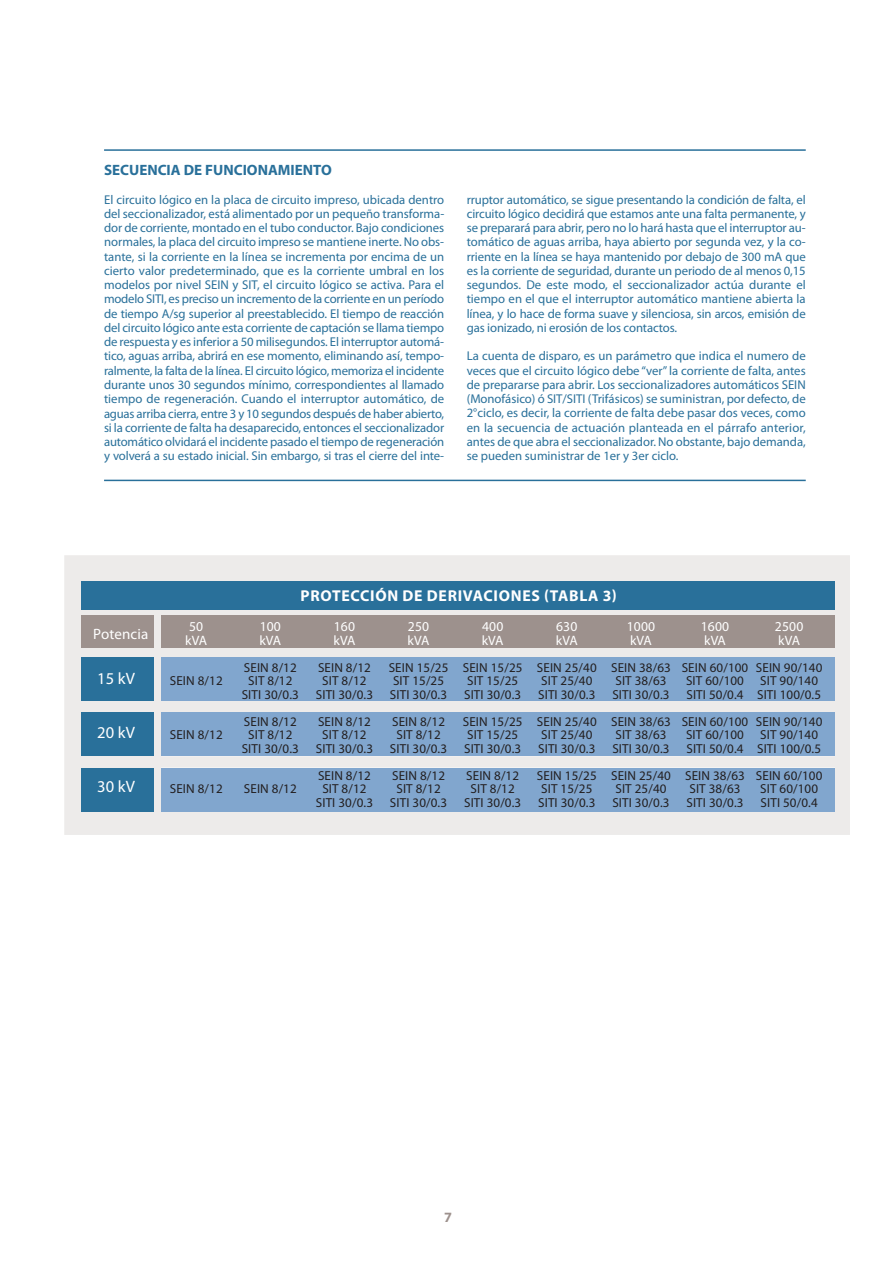
<style>
.page{position:relative;width:894px;height:1264px;background:#fff}
.page>*{position:absolute;margin:0;border:0;box-sizing:border-box;transform-origin:0 0}
.t1{font:16.5px "Myriad Pro";letter-spacing:.01em;color:#fff}
.t2{font:700 15.75px "Myriad Pro";letter-spacing:.045em;color:#fff}
.t3{font:700 15px "Myriad Pro";color:#29709a}
.t4{font:15px "Myriad Pro";letter-spacing:.01em;color:#fff}
.t5{font:700 14.25px "Myriad Pro";color:#9d918d}
.t6{font:13.65px/13.5px "Myriad Pro";letter-spacing:.01em;color:#fff}
.t7{font:13.05px/13.5px "Myriad Pro";letter-spacing:.01em;color:#231f20}
.t8{font:12.75px/14.2px "Myriad Pro";letter-spacing:-.01em;color:#29709a;text-align:justify}
</style>
<div class="page">
<hr style="left:104px;top:149px;width:702px;height:2px;background:#29709a">
<hr style="left:104px;top:480px;width:702px;height:1px;background:#29709a">
<div style="left:64px;top:555px;width:786px;height:280px;background:#edebea"></div>
<div style="left:161px;top:616px;width:674px;height:32px;background:#9d918d"></div>
<div style="left:161px;top:657px;width:674px;height:44px;background:#81a6ce"></div>
<div style="left:161px;top:712px;width:674px;height:44px;background:#81a6ce"></div>
<div style="left:161px;top:767px;width:674px;height:44px;background:#81a6ce"></div>
<div style="left:82px;top:581px;width:753px;height:29px;background:#29709a"></div>
<div style="left:82px;top:616px;width:72px;height:32px;background:#9d918d"></div>
<div style="left:82px;top:657px;width:72px;height:44px;background:#29709a"></div>
<div style="left:82px;top:712px;width:72px;height:44px;background:#29709a"></div>
<div style="left:82px;top:767px;width:72px;height:44px;background:#29709a"></div>
<p class="t3" style="left:104px;top:165px;width:229px">SECUENCIA DE FUNCIONAMIENTO</p>
<p class="t8" style="left:104px;top:193px;width:342px">El circuito lógico en la placa de circuito impreso, ubicada dentro del seccionalizador, está alimentado por un pequeño transforma&shy;dor de corriente, montado en el tubo conductor. Bajo condiciones normales, la placa del circuito impreso se mantiene inerte. No obs&shy;tante, si la corriente en la línea se incrementa por encima de un cierto valor predeterminado, que es la corriente umbral en los modelos por nivel SEIN y SIT, el circuito lógico se activa. Para el modelo SITI, es preciso un incremento de la corriente en un período de tiempo A/sg superior al preestablecido. El tiempo de reacción del circuito lógico ante esta corriente de captación se llama tiempo de respuesta y es inferior a 50 milisegundos. El interruptor automá&shy;tico, aguas arriba, abrirá en ese momento, eliminando así, tempo&shy;ralmente, la falta de la línea. El circuito lógico, memoriza el incidente durante unos 30 segundos mínimo, correspondientes al llamado tiempo de regeneración. Cuando el interruptor automático, de aguas arriba cierra, entre 3 y 10 segundos después de haber abierto, si la corriente de falta ha desaparecido, entonces el seccionalizador automático olvidará el incidente pasado el tiempo de regeneración y volverá a su estado inicial. Sin embargo, si tras el cierre del inte-</p>
<p class="t8" style="left:467px;top:193px;width:341px">rruptor automático, se sigue presentando la condición de falta, el circuito lógico decidirá que estamos ante una falta permanente, y se preparará para abrir, pero no lo hará hasta que el interruptor au&shy;tomático de aguas arriba, haya abierto por segunda vez, y la co&shy;rriente en la línea se haya mantenido por debajo de 300 mA que es la corriente de seguridad, durante un periodo de al menos 0,15 segundos. De este modo, el seccionalizador actúa durante el tiempo en el que el interruptor automático mantiene abierta la línea, y lo hace de forma suave y silenciosa, sin arcos, emisión de gas ionizado, ni erosión de los contactos.</p>
<p class="t8" style="left:467px;top:350px;width:340px">La cuenta de disparo, es un parámetro que indica el numero de veces que el circuito lógico debe “ver”la corriente de falta, antes de prepararse para abrir. Los seccionalizadores automáticos SEIN (Monofásico) ó SIT/SITI (Trifásicos) se suministran, por defecto, de 2°ciclo, es decir, la corriente de falta debe pasar dos veces, como en la secuencia de actuación planteada en el párrafo anterior, antes de que abra el seccionalizador. No obstante, bajo demanda, se pueden suministrar de 1er y 3er ciclo.</p>
<p class="t2" style="left:301px;top:590px;width:318px">PROTECCIÓN DE DERIVACIONES (TABLA 3)</p>
<p class="t4" style="left:93px;top:628px;width:57px">Potencia</p>
<p class="t6" style="left:259px;top:621px;width:23px">100 kVA</p>
<p class="t7" style="left:242px;top:661px;width:59px;text-align:center">SEIN 8/12<br>SIT 8/12<br>SITI 30/0.3</p>
<p class="t7" style="left:242px;top:715px;width:59px;text-align:center">SEIN 8/12<br>SIT 8/12<br>SITI 30/0.3</p>
<p class="t7" style="left:244px;top:783px;width:54px">SEIN 8/12</p>
<p class="t6" style="left:185px;top:621px;width:23px">50 kVA</p>
<p class="t7" style="left:170px;top:675px;width:54px">SEIN 8/12</p>
<p class="t1" style="left:97px;top:672px;width:40px">15 kV</p>
<p class="t1" style="left:97px;top:726px;width:40px">20 kV</p>
<p class="t7" style="left:170px;top:729px;width:54px">SEIN 8/12</p>
<p class="t1" style="left:97px;top:780px;width:40px">30 kV</p>
<p class="t7" style="left:170px;top:783px;width:54px">SEIN 8/12</p>
<p class="t6" style="left:334px;top:621px;width:23px">160 kVA</p>
<p class="t7" style="left:316px;top:661px;width:59px;text-align:center">SEIN 8/12<br>SIT 8/12<br>SITI 30/0.3</p>
<p class="t7" style="left:316px;top:715px;width:59px;text-align:center">SEIN 8/12<br>SIT 8/12<br>SITI 30/0.3</p>
<p class="t7" style="left:316px;top:769px;width:59px;text-align:center">SEIN 8/12<br>SIT 8/12<br>SITI 30/0.3</p>
<p class="t6" style="left:408px;top:621px;width:23px">250 kVA</p>
<p class="t7" style="left:389px;top:661px;width:61px">SEIN 15/25<br>SIT 15/25<br>SITI 30/0.3</p>
<p class="t7" style="left:390px;top:715px;width:59px;text-align:center">SEIN 8/12<br>SIT 8/12<br>SITI 30/0.3</p>
<p class="t7" style="left:390px;top:769px;width:59px;text-align:center">SEIN 8/12<br>SIT 8/12<br>SITI 30/0.3</p>
<p class="t6" style="left:482px;top:621px;width:23px">400 kVA</p>
<p class="t7" style="left:463px;top:661px;width:61px">SEIN 15/25<br>SIT 15/25<br>SITI 30/0.3</p>
<p class="t7" style="left:463px;top:715px;width:61px">SEIN 15/25<br>SIT 15/25<br>SITI 30/0.3</p>
<p class="t7" style="left:464px;top:769px;width:59px;text-align:center">SEIN 8/12<br>SIT 8/12<br>SITI 30/0.3</p>
<p class="t6" style="left:556px;top:621px;width:23px">630 kVA</p>
<p class="t7" style="left:537px;top:661px;width:61px">SEIN 25/40<br>SIT 25/40<br>SITI 30/0.3</p>
<p class="t7" style="left:537px;top:715px;width:61px">SEIN 25/40<br>SIT 25/40<br>SITI 30/0.3</p>
<p class="t7" style="left:537px;top:769px;width:61px">SEIN 15/25<br>SIT 15/25<br>SITI 30/0.3</p>
<p class="t6" style="left:627px;top:621px;width:30px">1000 kVA</p>
<p class="t7" style="left:611px;top:661px;width:61px">SEIN 38/63<br>SIT 38/63<br>SITI 30/0.3</p>
<p class="t7" style="left:611px;top:715px;width:61px">SEIN 38/63<br>SIT 38/63<br>SITI 30/0.3</p>
<p class="t7" style="left:611px;top:769px;width:61px">SEIN 25/40<br>SIT 25/40<br>SITI 30/0.3</p>
<p class="t6" style="left:701px;top:621px;width:30px">1600 kVA</p>
<p class="t7" style="left:682px;top:661px;width:68px;text-align:center">SEIN 60/100<br>SIT 60/100<br>SITI 50/0.4</p>
<p class="t7" style="left:682px;top:715px;width:68px;text-align:center">SEIN 60/100<br>SIT 60/100<br>SITI 50/0.4</p>
<p class="t7" style="left:685px;top:769px;width:61px">SEIN 38/63<br>SIT 38/63<br>SITI 30/0.3</p>
<p class="t6" style="left:775px;top:621px;width:30px">2500 kVA</p>
<p class="t7" style="left:756px;top:661px;width:68px">SEIN 90/140<br>SIT 90/140<br>SITI 100/0.5</p>
<p class="t7" style="left:756px;top:715px;width:68px">SEIN 90/140<br>SIT 90/140<br>SITI 100/0.5</p>
<p class="t7" style="left:756px;top:769px;width:68px;text-align:center">SEIN 60/100<br>SIT 60/100<br>SITI 50/0.4</p>
<p class="t5" style="left:444px;top:1212px;width:9px">7</p>
</div>
